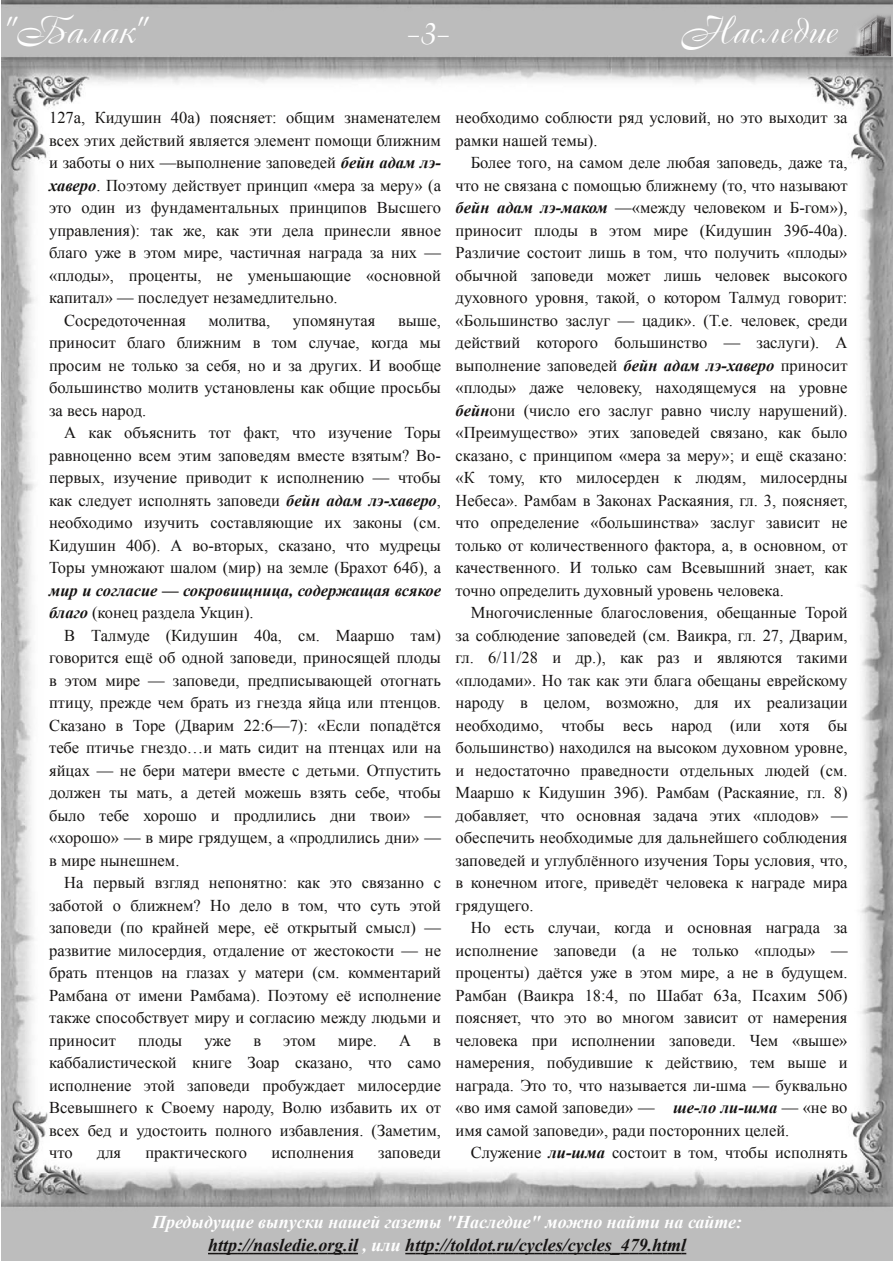
<style>
.page{position:relative;width:893px;height:1263px;background:#fff}
.page>*{position:absolute;margin:0;border:0;box-sizing:border-box;transform-origin:0 0}
.t1{font:37.5px "Cassandra";color:#fff}
.t2{font:italic 700 18px/22.5px "Times New Roman";color:#161413;text-align:center}
.t3{font:16.5px/22.5px "Times New Roman";color:#161413;text-align:justify}
.t4{font:italic 700 16.5px/22.5px "Times New Roman";color:#161413}
.s1{font-weight:700;font-style:italic}
.s2{font-weight:400;font-style:normal}
.s3{color:#fff}
</style>
<div class="page">
<img style="left:2px;top:0;width:891px;height:1260px">
<img style="left:836px;top:8px;width:55px;height:52px">
<svg style="left:208px;top:1253px;width:150px;height:1px"></svg>
<svg style="left:405px;top:1253px;width:281px;height:1px"></svg>
<h1 class="t1" style="left:3px;top:6px;width:146px">"Балак"</h1>
<h1 class="t1" style="left:406px;top:7px;width:44px">-3-</h1>
<h1 class="t1" style="left:681px;top:6px;width:158px">Наследие</h1>
<p class="t3" style="left:49px;top:106px;width:393px">127а, Кидушин 40а) поясняет: общим знаменателем</p>
<p class="t3" style="left:49px;top:129px;width:393px">всех этих действий является элемент помощи ближним</p>
<p class="t3" style="left:49px;top:151px;width:393px">и заботы о них —выполнение заповедей <span class="s1">бейн адам лэ-</span></p>
<p class="t3" style="left:49px;top:174px;width:393px"><span class="s1">хаверо</span>. Поэтому действует принцип «мера за меру» (а</p>
<p class="t3" style="left:49px;top:196px;width:393px">это один из фундаментальных принципов Высшего</p>
<p class="t3" style="left:49px;top:219px;width:393px">управления): так же, как эти дела принесли явное</p>
<p class="t3" style="left:49px;top:241px;width:393px">благо уже в этом мире, частичная награда за них —</p>
<p class="t3" style="left:49px;top:264px;width:393px">«плоды», проценты, не уменьшающие «основной</p>
<p class="t3" style="left:49px;top:286px;width:290px">капитал» — последует незамедлительно.</p>
<p class="t3" style="left:64px;top:309px;width:123px">Сосредоточенная</p>
<p class="t3" style="left:209px;top:309px;width:63px">молитва,</p>
<p class="t3" style="left:293px;top:309px;width:84px">упомянутая</p>
<p class="t3" style="left:49px;top:309px;width:393px;text-indent:349px">выше, приносит благо ближним в том случае, когда мы просим не только за себя, но и за других. И вообще большинство молитв установлены как общие просьбы за весь народ.</p>
<p class="t3" style="left:49px;top:421px;width:393px;text-indent:15px">А как объяснить тот факт, что изучение Торы равноценно всем этим заповедям вместе взятым? Во&shy;первых, изучение приводит к исполнению — чтобы как следует исполнять заповеди <span class="s1">бейн адам лэ-хаверо</span>, необходимо изучить составляющие их законы (см.<br>Кидушин 40б). А во-вторых, сказано, что мудрецы Торы умножают шалом (мир) на земле (Брахот 64б), а</p>
<p class="t4" style="left:49px;top:579px;width:393px">мир и согласие — сокровищница, содержащая всякое благо <span class="s2">(конец раздела Укцин).</span></p>
<p class="t3" style="left:49px;top:624px;width:393px;text-indent:15px">В Талмуде (Кидушин 40а, см. Мааршо там) говорится ещё об одной заповеди, приносящей плоды в этом мире — заповеди, предписывающей отогнать птицу, прежде чем брать из гнезда яйца или птенцов.<br>Сказано в Торе (Дварим 22:6—7): «Если попадётся тебе птичье гнездо…и мать сидит на птенцах или на яйцах — не бери матери вместе с детьми. Отпустить должен ты мать, а детей можешь взять себе, чтобы было тебе хорошо и продлились дни твои» — «хорошо» — в мире грядущем, а «продлились дни» — в мире нынешнем.</p>
<p class="t3" style="left:49px;top:871px;width:393px;text-indent:15px">На первый взгляд непонятно: как это связанно с заботой о ближнем? Но дело в том, что суть этой заповеди (по крайней мере, её открытый смысл) — развитие милосердия, отдаление от жестокости — не брать птенцов на глазах у матери (см. комментарий Рамбана от имени Рамбама). Поэтому её исполнение также способствует миру и согласию между людьми и приносит</p>
<p class="t3" style="left:138px;top:1029px;width:46px">плоды</p>
<p class="t3" style="left:205px;top:1029px;width:28px">уже</p>
<p class="t3" style="left:253px;top:1029px;width:9px">в</p>
<p class="t3" style="left:283px;top:1029px;width:34px">этом</p>
<p class="t3" style="left:338px;top:1029px;width:40px">мире.</p>
<p class="t3" style="left:399px;top:1029px;width:13px">А</p>
<p class="t3" style="left:49px;top:1029px;width:393px;text-indent:384px">в каббалистической книге Зоар сказано, что само исполнение этой заповеди пробуждает милосердие Всевышнего к Своему народу, Волю избавить их от всех бед и удостоить полного избавления. (Заметим, что</p>
<p class="t3" style="left:97px;top:1141px;width:26px">для</p>
<p class="t3" style="left:145px;top:1141px;width:103px">практического</p>
<p class="t3" style="left:271px;top:1141px;width:84px">исполнения</p>
<p class="t3" style="left:378px;top:1141px;width:64px">заповеди</p>
<p class="t3" style="left:456px;top:106px;width:393px">необходимо соблюсти ряд условий, но это выходит за рамки нашей темы).</p>
<p class="t3" style="left:456px;top:151px;width:393px;text-indent:15px">Более того, на самом деле любая заповедь, даже та, что не связана с помощью ближнему (то, что называют <span class="s1">бейн адам лэ-маком</span> —«между человеком и Б-гом»), приносит плоды в этом мире (Кидушин 39б-40а).<br>Различие состоит лишь в том, что получить «плоды» обычной заповеди может лишь человек высокого духовного уровня, такой, о котором Талмуд говорит: «Большинство заслуг — цадик». (Т.е. человек, среди действий которого большинство — заслуги). А выполнение заповедей <span class="s1">бейн адам лэ-хаверо</span> приносит «плоды» даже человеку, находящемуся на уровне <span class="s1">бейн</span>они (число его заслуг равно числу нарушений). «Преимущество» этих заповедей связано, как было сказано, с принципом «мера за меру»; и ещё сказано: «К тому, кто милосерден к людям, милосердны Небеса». Рамбам в Законах Раскаяния, гл. 3, поясняет, что определение «большинства» заслуг зависит не только от количественного фактора, а, в основном, от качественного. И только сам Всевышний знает, как точно определить духовный уровень человека.</p>
<p class="t3" style="left:456px;top:601px;width:393px;text-indent:15px">Многочисленные благословения, обещанные Торой за соблюдение заповедей (см. Ваикра, гл. 27, Дварим, гл. 6/11/28 и др.), как раз и являются такими «плодами». Но так как эти блага обещаны еврейскому народу в целом, возможно, для их реализации необходимо, чтобы весь народ (или хотя бы большинство) находился на высоком духовном уровне, и недостаточно праведности отдельных людей (см.<br>Мааршо к Кидушин 39б). Рамбам (Раскаяние, гл. 8) добавляет, что основная задача этих «плодов» — обеспечить необходимые для дальнейшего соблюдения заповедей и углублённого изучения Торы условия, что, в конечном итоге, приведёт человека к награде мира грядущего.</p>
<p class="t3" style="left:456px;top:916px;width:393px;text-indent:15px">Но есть случаи, когда и основная награда за исполнение заповеди (а не только «плоды» — проценты) даётся уже в этом мире, а не в будущем.<br>Рамбан (Ваикра 18:4, по Шабат 63а, Псахим 50б) поясняет, что это во многом зависит от намерения человека при исполнении заповеди. Чем «выше» намерения, побудившие к действию, тем выше и награда. Это то, что называется ли-шма — буквально «во имя самой заповеди» — <span class="s1">ше-ло ли-шма</span> — «не во имя самой заповеди», ради посторонних целей.</p>
<p class="t3" style="left:471px;top:1141px;width:378px">Служение <span class="s1">ли-шма</span> состоит в том, чтобы исполнять</p>
<p class="t2" style="left:152px;top:1211px;width:592px"><span class="s3">Предыдущие выпуски нашей газеты "Наследие" можно найти на сайте: </span>http://nasledie.org.il <span class="s3">, или</span> http://toldot.ru/cycles/cycles_479.html</p>
</div>
